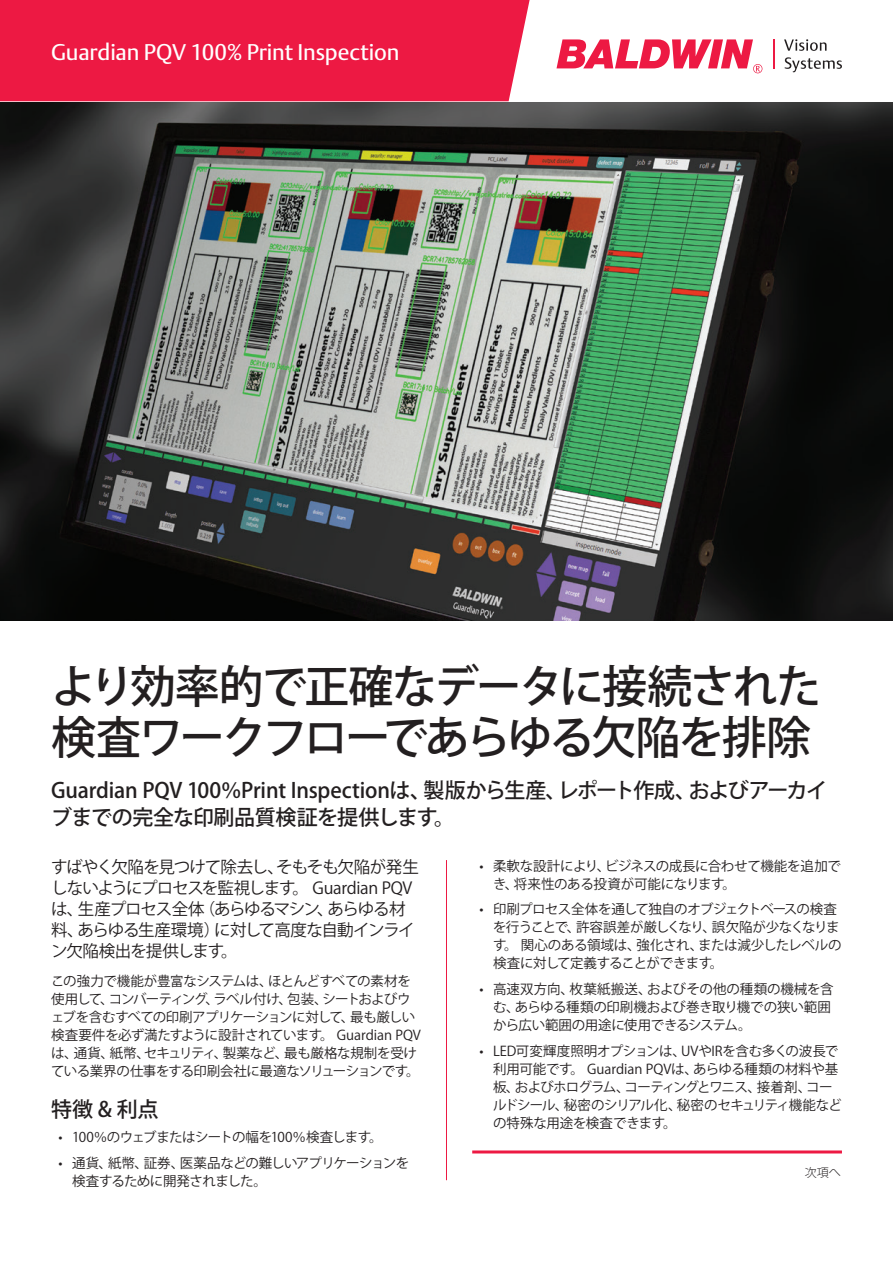
<style>
.page{position:relative;width:893px;height:1263px;background:#fff}
.page>*{position:absolute;margin:0;border:0;box-sizing:border-box;transform-origin:0 0}
.Heading_1{font:500 45px/51px "Koz Go Pro";letter-spacing:-.055em;color:#231f20}
.Header__Publication{font:22.5px "DTL Argo T";letter-spacing:-.005em;color:#fff}
.Heading_1-2{font:500 21px/27px "Koz Go Pro";letter-spacing:-.015em;color:#231f20}
.Heading_3{font:500 21px "Koz Go Pro";color:#231f20}
.Heading_4{font:16.5px/21px "Koz Go Pro";letter-spacing:-.06em;color:#231f20}
.Copy{font:13.5px/18px "Koz Go Pro";letter-spacing:-.03em;color:#231f20}
.Copy-2{font:13.5px "Koz Go Pro";letter-spacing:-.05em;color:#231f20}
.Referal{font:300 12px "Koz Go Pro";color:#231f20}
</style>
<div class="page">
<div style="left:0;top:0;width:530px;height:101px;background:#ed1943"></div>
<svg style="left:556px;top:39px;width:206px;height:34px"></svg>
<hr style="left:773px;top:39px;width:2px;height:30px;background:#ed1943">
<svg style="left:784px;top:39px;width:42px;height:12px"></svg>
<svg style="left:785px;top:57px;width:57px;height:15px"></svg>
<img style="left:0;top:102px;width:893px;height:519px">
<hr style="left:446px;top:860px;width:1px;height:320px;background:#ed1943">
<hr style="left:472px;top:1150px;width:370px;height:3px;background:#ed1943">
<p class="Header__Publication" style="left:51px;top:38px;width:350px">Guardian PQV 100% Print Inspection</p>
<p class="Heading_1" style="left:51px;top:663px;width:771px">より効率的で正確なデータに接続された検査ワークフローであらゆる欠陥を排除</p>
<p class="Heading_1-2" style="left:51px;top:777px;width:777px">Guardian PQV 100％Print Inspectionは、製版から生産、レポート作成、およびアーカイブまでの完全な印刷品質検証を提供します。</p>
<p class="Heading_4" style="left:51px;top:857px;width:369px">すばやく欠陥を見つけて除去し、そもそも欠陥が発生しないようにプロセスを監視します。 Guardian PQVは、生産プロセス全体（あらゆるマシン、あらゆる材料、あらゆる生産環境）に対して高度な自動インライン欠陥検出を提供します。</p>
<p class="Copy" style="left:51px;top:973px;width:371px">この強力で機能が豊富なシステムは、ほとんどすべての素材を使用して、コンバーティング、ラベル付け、包装、シートおよびウェブを含むすべての印刷アプリケーションに対して、最も厳しい検査要件を必ず満たすように設計されています。 Guardian PQVは、通貨、紙幣、セキュリティ、製薬など、最も厳格な規制を受けている業界の仕事をする印刷会社に最適なソリューションです。</p>
<p class="Heading_3" style="left:51px;top:1095px;width:109px">特徴 &amp; 利点</p>
<p class="Copy-2" style="left:59px;top:1129px;width:326px">• 100％のウェブまたはシートの幅を100％検査します。</p>
<p class="Copy" style="left:72px;top:1154px;width:339px;text-indent:-14px">• 通貨、紙幣、証券、医薬品などの難しいアプリケーションを検査するために開発されました。</p>
<p class="Copy" style="left:493px;top:857px;width:349px;text-indent:-14px">• 柔軟な設計により、ビジネスの成長に合わせて機能を追加でき、将来性のある投資が可能になります。</p>
<p class="Copy" style="left:493px;top:901px;width:350px;text-indent:-14px">• 印刷プロセス全体を通して独自のオブジェクトベースの検査を行うことで、許容誤差が厳しくなり、誤欠陥が少なくなります。 関心のある領域は、強化され、または減少したレベルの検査に対して定義することができます。</p>
<p class="Copy" style="left:493px;top:980px;width:342px;text-indent:-14px">• 高速双方向、枚葉紙搬送、およびその他の種類の機械を含む、あらゆる種類の印刷機および巻き取り機での狭い範囲から広い範囲の用途に使用できるシステム。</p>
<p class="Copy" style="left:493px;top:1042px;width:350px;text-indent:-14px">• LED可変輝度照明オプションは、UVやIRを含む多くの波長で利用可能です。 Guardian PQVは、あらゆる種類の材料や基板、およびホログラム、コーティングとワニス、接着剤、コールドシール、秘密のシリアル化、秘密のセキュリティ機能などの特殊な用途を検査できます。</p>
<p class="Referal" style="left:805px;top:1165px;width:38px">次項へ</p>
</div>
